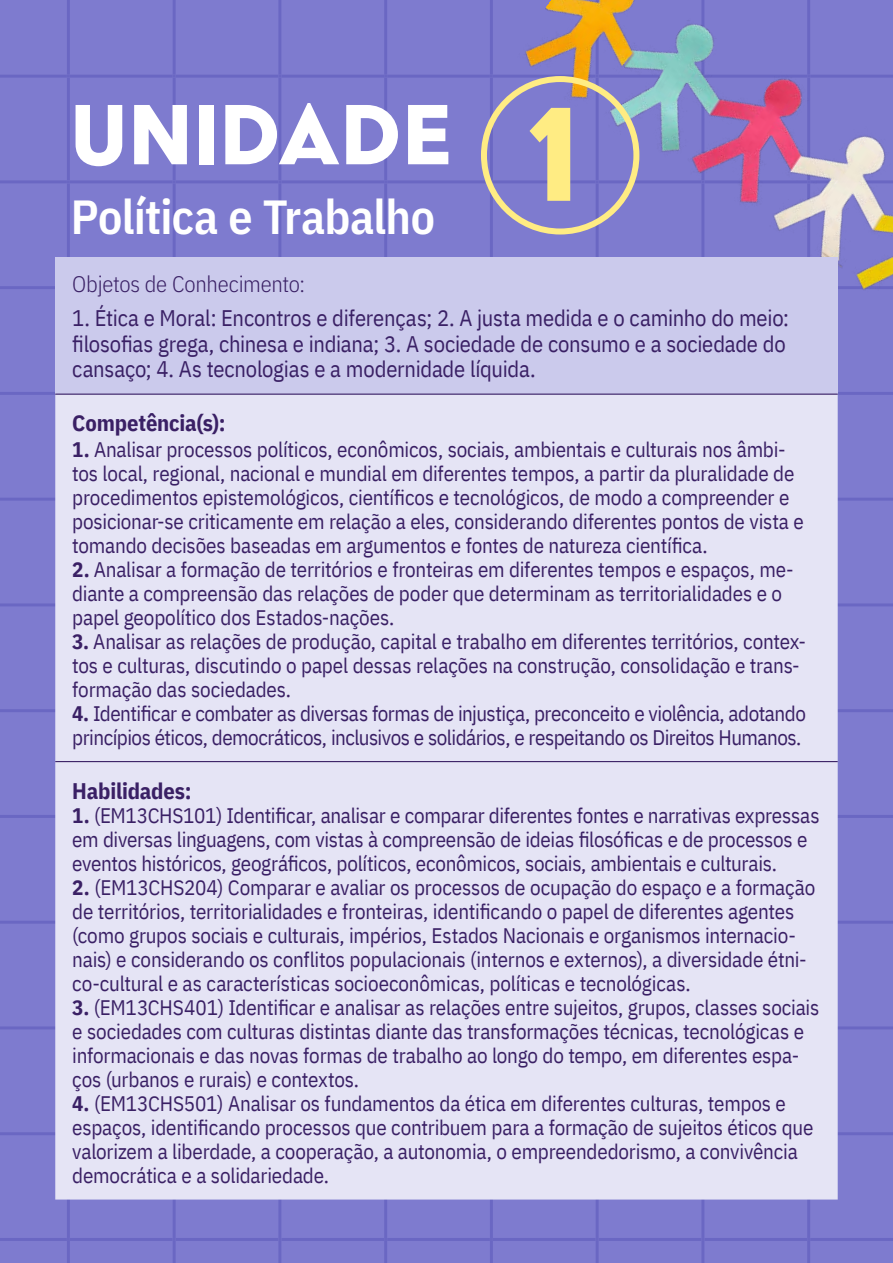
<style>
.page{position:relative;width:893px;height:1263px;background:#7e7bcf}
.page>*{position:absolute;margin:0;border:0;box-sizing:border-box;transform-origin:0 0}
.Título_capa{font:154.8px "Acier BAT Text Solid";color:#ffec83}
.Disciplina{font:98.85px "Acier BAT Text Solid";letter-spacing:.015em;color:#fff}
.Disciplina-2{font:600 48px "IBM Plex Sans Cond";letter-spacing:-.015em;color:#fff}
.Objeto_de_conhecimen{font:22.5px/25.5px "IBM Plex Sans Cond";letter-spacing:-.01em;color:#3a2065}
.Texto{font:700 22.5px "IBM Plex Sans Cond";letter-spacing:-.01em;color:#3a2065}
.Objeto_de_conhecimen-2{font:300 22.5px "IBM Plex Sans Cond";letter-spacing:-.01em;color:#3a2065}
.Texto-2{font:21px/24px "IBM Plex Sans Cond";letter-spacing:-.01em;color:#3a2065}
.s1{font-weight:700}
</style>
<div class="page">
<img style="left:472px;top:0;width:421px;height:392px">
<div style="left:55px;top:258px;width:783px;height:136px;background:#cbcaec"></div>
<div style="left:55px;top:395px;width:783px;height:804px;background:#e5e4f5"></div>
<hr style="left:55px;top:394px;width:783px;height:1px;background:#3a2065">
<hr style="left:55px;top:761px;width:783px;height:1px;background:#3a2065">
<div style="left:481px;top:76px;width:158px;height:158px;border:6px solid #ffec83;border-radius:50%"></div>
<p class="Disciplina" style="left:71px;top:82px;width:381px">UNIDADE</p>
<p class="Disciplina-2" style="left:71px;top:179px;width:366px">Política e Trabalho</p>
<p class="Título_capa" style="left:529px;top:72px;width:51px">1</p>
<p class="Objeto_de_conhecimen-2" style="left:72px;top:267px;width:234px">Objetos de Conhecimento:</p>
<p class="Objeto_de_conhecimen" style="left:72px;top:303px;width:718px">1. Ética e Moral: Encontros e diferenças; 2. A justa medida e o caminho do meio: filosofias grega, chinesa e indiana; 3. A sociedade de consumo e a sociedade do cansaço; 4. As tecnologias e a modernidade líquida.</p>
<p class="Texto" style="left:72px;top:405px;width:155px">Competência(s):</p>
<p class="Texto-2" style="left:72px;top:435px;width:733px"><span class="s1">1.</span> Analisar processos políticos, econômicos, sociais, ambientais e culturais nos âmbi&shy;tos local, regional, nacional e mundial em diferentes tempos, a partir da pluralidade de procedimentos epistemológicos, científicos e tecnológicos, de modo a compreender e posicionar-se criticamente em relação a eles, considerando diferentes pontos de vista e tomando decisões baseadas em argumentos e fontes de natureza científica.</p>
<p class="Texto-2" style="left:72px;top:555px;width:723px"><span class="s1">2.</span> Analisar a formação de territórios e fronteiras em diferentes tempos e espaços, me&shy;diante a compreensão das relações de poder que determinam as territorialidades e o papel geopolítico dos Estados-nações.</p>
<p class="Texto-2" style="left:72px;top:627px;width:735px"><span class="s1">3.</span> Analisar as relações de produção, capital e trabalho em diferentes territórios, contex&shy;tos e culturas, discutindo o papel dessas relações na construção, consolidação e trans&shy;formação das sociedades.</p>
<p class="Texto-2" style="left:72px;top:699px;width:735px"><span class="s1">4.</span> Identificar e combater as diversas formas de injustiça, preconceito e violência, adotando princípios éticos, democráticos, inclusivos e solidários, e respeitando os Direitos Humanos.</p>
<p class="Texto" style="left:72px;top:773px;width:121px">Habilidades:</p>
<p class="Texto-2" style="left:72px;top:801px;width:749px"><span class="s1">1.</span> (EM13CHS101) Identificar, analisar e comparar diferentes fontes e narrativas expressas em diversas linguagens, com vistas à compreensão de ideias filosóficas e de processos e eventos históricos, geográficos, políticos, econômicos, sociais, ambientais e culturais.</p>
<p class="Texto-2" style="left:72px;top:873px;width:745px"><span class="s1">2.</span> (EM13CHS204) Comparar e avaliar os processos de ocupação do espaço e a formação de territórios, territorialidades e fronteiras, identificando o papel de diferentes agentes (como grupos sociais e culturais, impérios, Estados Nacionais e organismos internacio&shy;nais) e considerando os conflitos populacionais (internos e externos), a diversidade étni&shy;co-cultural e as características socioeconômicas, políticas e tecnológicas.</p>
<p class="Texto-2" style="left:72px;top:993px;width:749px"><span class="s1">3.</span> (EM13CHS401) Identificar e analisar as relações entre sujeitos, grupos, classes sociais e sociedades com culturas distintas diante das transformações técnicas, tecnológicas e informacionais e das novas formas de trabalho ao longo do tempo, em diferentes espa&shy;ços (urbanos e rurais) e contextos.</p>
<p class="Texto-2" style="left:72px;top:1089px;width:743px"><span class="s1">4.</span> (EM13CHS501) Analisar os fundamentos da ética em diferentes culturas, tempos e espaços, identificando processos que contribuem para a formação de sujeitos éticos que valorizem a liberdade, a cooperação, a autonomia, o empreendedorismo, a convivência democrática e a solidariedade.</p>
</div>
